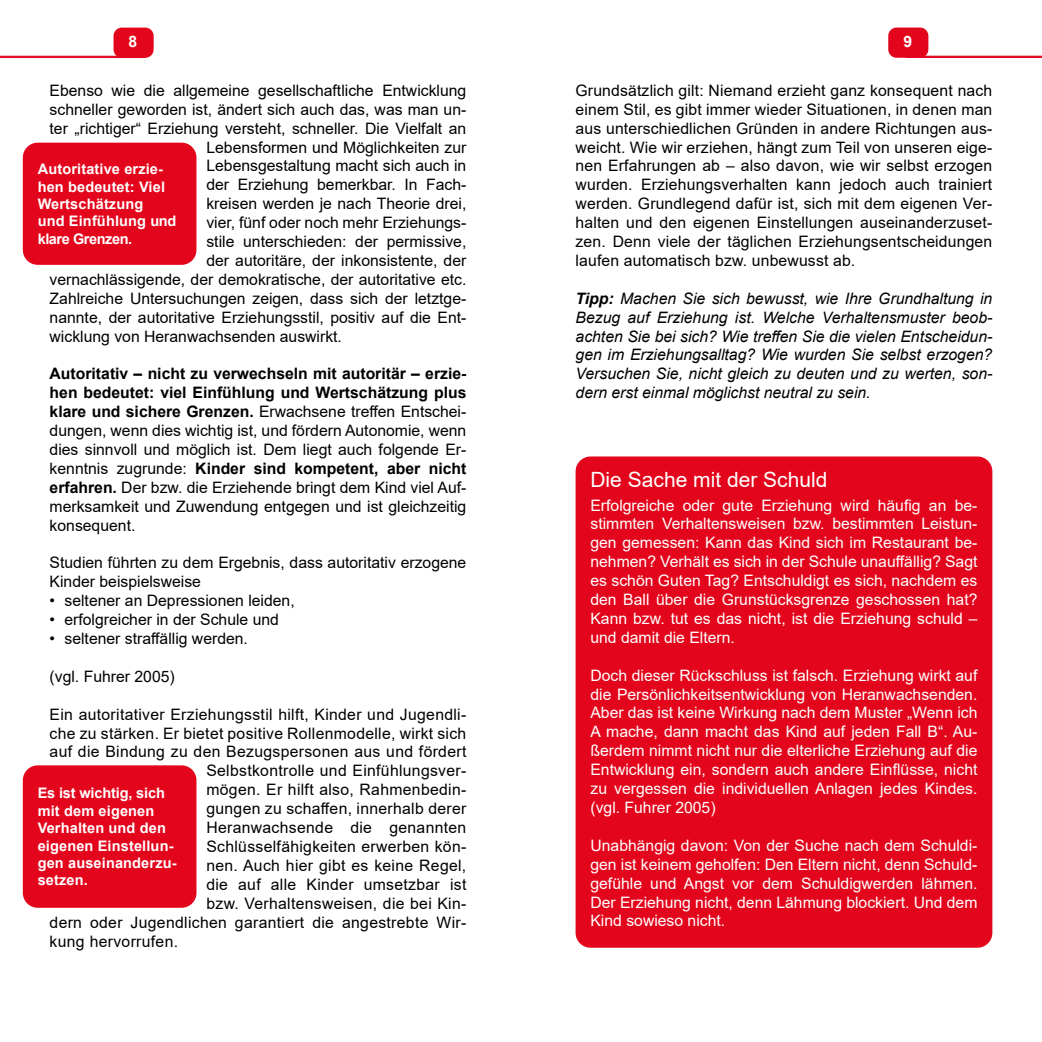
<style>
.page{position:relative;width:1042px;height:1042px;background:#fff}
.page>*{position:absolute;margin:0;border:0;box-sizing:border-box;transform-origin:0 0}
.t1{font:21px "Arial";color:#fff}
.t2{font:15.75px/18.9px "Arial";color:#000;text-align:justify}
.t3{font:15.75px/18.9px "Arial";color:#fff;text-align:justify}
.t4{font:15.75px "Arial";letter-spacing:.02em;color:#000}
.t5{font:italic 15.75px/18.9px "Arial";color:#000;text-align:justify}
.t6{font:700 15.75px "Arial";color:#fff}
.t7{font:700 14.53px/17.5px "Arial";letter-spacing:.01em;color:#fff}
.s1{font-weight:700}
</style>
<div class="page">
<svg style="left:0;top:56px;width:118px;height:2px"></svg>
<div style="left:114px;top:28px;width:39px;height:29px;background:#e3051b;border-radius:7px"></div>
<div style="left:113px;top:28px;width:41px;height:30px;border:2px solid #e3051b;border-radius:7px"></div>
<svg style="left:923px;top:56px;width:119px;height:2px"></svg>
<div style="left:889px;top:28px;width:38px;height:29px;background:#e3051b;border-radius:7px"></div>
<div style="left:888px;top:28px;width:40px;height:30px;border:2px solid #e3051b;border-radius:7px"></div>
<div style="left:23px;top:765px;width:173px;height:143px;background:#e3051b;border-radius:15px"></div>
<div style="left:23px;top:143px;width:173px;height:122px;background:#e3051b;border-radius:15px"></div>
<div style="left:575px;top:456px;width:417px;height:491px;background:#e3051b;border-radius:15px"></div>
<p class="t6" style="left:128px;top:31px;width:10px">8</p>
<p class="t6" style="left:903px;top:30px;width:10px">9</p>
<p class="t2" style="left:50px;top:81px;width:418px">Ebenso wie die allgemeine gesellschaftliche Entwicklung</p>
<p class="t2" style="left:50px;top:100px;width:418px">schneller geworden ist, ändert sich auch das, was man un-</p>
<p class="t2" style="left:50px;top:119px;width:418px">ter „richtiger“ Erziehung versteht, schneller. Die Vielfalt an</p>
<p class="t2" style="left:206px;top:137px;width:261px">Lebensformen und Möglichkeiten zur</p>
<p class="t2" style="left:206px;top:156px;width:261px">Lebensgestaltung macht sich auch in</p>
<p class="t2" style="left:206px;top:175px;width:261px">der Erziehung bemerkbar. In Fach-</p>
<p class="t2" style="left:206px;top:194px;width:261px">kreisen werden je nach Theorie drei,</p>
<p class="t2" style="left:206px;top:213px;width:261px">vier, fünf oder noch mehr Erziehungs-</p>
<p class="t2" style="left:206px;top:232px;width:261px">stile unterschieden: der permissive,</p>
<p class="t2" style="left:206px;top:251px;width:261px">der autoritäre, der inkonsistente, der</p>
<p class="t2" style="left:50px;top:270px;width:418px">vernachlässigende, der demokratische, der autoritative etc.</p>
<p class="t2" style="left:50px;top:289px;width:418px">Zahlreiche Untersuchungen zeigen, dass sich der letztge-</p>
<p class="t2" style="left:50px;top:308px;width:418px">nannte, der autoritative Erziehungsstil, positiv auf die Ent-</p>
<p class="t2" style="left:50px;top:326px;width:294px">wicklung von Heranwachsenden auswirkt.</p>
<p class="t2" style="left:50px;top:364px;width:418px"><span class="s1">Autoritativ – nicht zu verwechseln mit autoritär – erzie&shy;hen bedeutet: viel Einfühlung und Wertschätzung plus klare und sichere Grenzen.</span> Erwachsene treffen Entschei&shy;dungen, wenn dies wichtig ist, und fördern Autonomie, wenn dies sinnvoll und möglich ist. Dem liegt auch folgende Er&shy;kenntnis zugrunde: <span class="s1">Kinder sind kompetent, aber nicht erfahren.</span> Der bzw. die Erziehende bringt dem Kind viel Auf&shy;merksamkeit und Zuwendung entgegen und ist gleichzeitig konsequent.</p>
<p class="t2" style="left:50px;top:553px;width:418px">Studien führten zu dem Ergebnis, dass autoritativ erzogene<br>Kinder beispielsweise</p>
<p class="t2" style="left:50px;top:591px;width:247px">• seltener an Depressionen leiden,</p>
<p class="t2" style="left:50px;top:610px;width:231px">• erfolgreicher in der Schule und</p>
<p class="t2" style="left:50px;top:629px;width:200px">• seltener straffällig werden.</p>
<p class="t2" style="left:50px;top:667px;width:127px">(vgl. Fuhrer 2005)</p>
<p class="t4" style="left:50px;top:703px;width:418px">Ein autoritativer Erziehungsstil hilft, Kinder und Jugendli-</p>
<p class="t4" style="left:50px;top:722px;width:418px">che zu stärken. Er bietet positive Rollenmodelle, wirkt sich</p>
<p class="t4" style="left:50px;top:741px;width:418px">auf die Bindung zu den Bezugspersonen aus und fördert</p>
<p class="t4" style="left:206px;top:760px;width:261px">Selbstkontrolle und Einfühlungsver-</p>
<p class="t4" style="left:206px;top:779px;width:261px">mögen. Er hilft also, Rahmenbedin-</p>
<p class="t4" style="left:206px;top:798px;width:261px">gungen zu schaffen, innerhalb derer</p>
<p class="t4" style="left:206px;top:817px;width:261px">Heranwachsende die genannten</p>
<p class="t4" style="left:206px;top:835px;width:261px">Schlüsselfähigkeiten erwerben kön-</p>
<p class="t4" style="left:206px;top:854px;width:261px">nen. Auch hier gibt es keine Regel,</p>
<p class="t4" style="left:206px;top:873px;width:261px">die auf alle Kinder umsetzbar ist</p>
<p class="t4" style="left:206px;top:892px;width:261px">bzw. Verhaltensweisen, die bei Kin-</p>
<p class="t4" style="left:50px;top:911px;width:418px">dern oder Jugendlichen garantiert die angestrebte Wir-</p>
<p class="t4" style="left:50px;top:930px;width:130px">kung hervorrufen.</p>
<p class="t7" style="left:38px;top:160px;width:140px">Autoritative erzie&shy;hen bedeutet: Viel<br>Wertschätzung<br>und Einfühlung und klare Grenzen.</p>
<p class="t7" style="left:38px;top:784px;width:140px">Es ist wichtig, sich mit dem eigenen<br>Verhalten und den eigenen Einstellun&shy;gen auseinanderzu&shy;setzen.</p>
<p class="t2" style="left:575px;top:81px;width:418px">Grundsätzlich gilt: Niemand erzieht ganz konsequent nach einem Stil, es gibt immer wieder Situationen, in denen man aus unterschiedlichen Gründen in andere Richtungen aus&shy;weicht. Wie wir erziehen, hängt zum Teil von unseren eige&shy;nen Erfahrungen ab – also davon, wie wir selbst erzogen wurden. Erziehungsverhalten kann jedoch auch trainiert werden. Grundlegend dafür ist, sich mit dem eigenen Ver&shy;halten und den eigenen Einstellungen auseinanderzuset&shy;zen. Denn viele der täglichen Erziehungsentscheidungen laufen automatisch bzw. unbewusst ab.</p>
<p class="t5" style="left:575px;top:289px;width:418px"><span class="s1">Tipp:</span> Machen Sie sich bewusst, wie Ihre Grundhaltung in Bezug auf Erziehung ist. Welche Verhaltensmuster beob&shy;achten Sie bei sich? Wie treffen Sie die vielen Entscheidun&shy;gen im Erziehungsalltag? Wie wurden Sie selbst erzogen?<br>Versuchen Sie, nicht gleich zu deuten und zu werten, son&shy;dern erst einmal möglichst neutral zu sein.</p>
<h1 class="t1" style="left:590px;top:465px;width:238px">Die Sache mit der Schuld</h1>
<p class="t3" style="left:590px;top:495px;width:388px">Erfolgreiche oder gute Erziehung wird häufig an be&shy;stimmten Verhaltensweisen bzw. bestimmten Leistun&shy;gen gemessen: Kann das Kind sich im Restaurant be&shy;nehmen? Verhält es sich in der Schule unauffällig? Sagt es schön Guten Tag? Entschuldigt es sich, nachdem es den Ball über die Grunstücksgrenze geschossen hat?<br>Kann bzw. tut es das nicht, ist die Erziehung schuld – und damit die Eltern.</p>
<p class="t3" style="left:590px;top:665px;width:388px">Doch dieser Rückschluss ist falsch. Erziehung wirkt auf die Persönlichkeitsentwicklung von Heranwachsenden.<br>Aber das ist keine Wirkung nach dem Muster „Wenn ich A mache, dann macht das Kind auf jeden Fall B“. Au&shy;ßerdem nimmt nicht nur die elterliche Erziehung auf die Entwicklung ein, sondern auch andere Einflüsse, nicht zu vergessen die individuellen Anlagen jedes Kindes. (vgl. Fuhrer 2005)</p>
<p class="t3" style="left:590px;top:836px;width:388px">Unabhängig davon: Von der Suche nach dem Schuldi&shy;gen ist keinem geholfen: Den Eltern nicht, denn Schuld&shy;gefühle und Angst vor dem Schuldigwerden lähmen.<br>Der Erziehung nicht, denn Lähmung blockiert. Und dem Kind sowieso nicht.</p>
</div>
